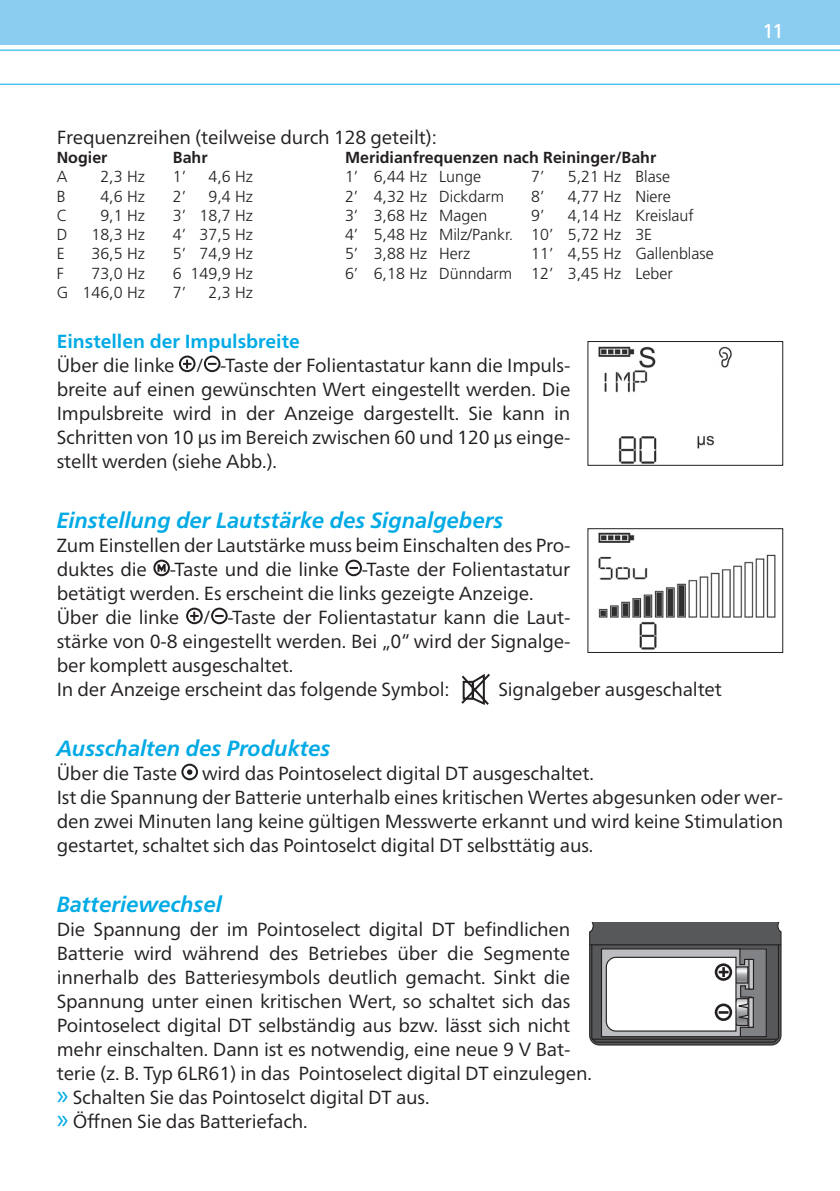
<style>
.page{position:relative;width:840px;height:1191px;background:#fff}
.page>*{position:absolute;margin:0;border:0;box-sizing:border-box;transform-origin:0 0}
.t1{font:italic 700 22px "Frutiger Neue LT Pro";color:#00aae5}
.t2{font:500 condensed 20px "Frutiger Neue LT Pro";color:#fff}
.t3{font:19px/24px "Frutiger Neue LT Pro";letter-spacing:-.01em;color:#231f20}
.t4{font:700 19px "Frutiger Neue LT Pro";color:#00aae5}
.t5{font:300 16px "Frutiger";color:#231f20}
.t6{font:700 16px "Frutiger";color:#231f20}
.s1{font-family:"Myriad Pro";font-size:28px;color:#00aae5}
</style>
<div class="page">
<hr style="left:0;top:84px;width:839px;height:1px;background:#00aae5">
<hr style="left:0;top:50px;width:839px;height:1px;background:#00aae5">
<div style="left:0;top:0;width:839px;height:44px;background:#8bcdf0"></div>
<div style="left:179px;top:355px;width:16px;height:17px;border:2px solid #231f20;border-radius:50%"></div>
<svg style="left:183px;top:359px;width:8px;height:9px"></svg>
<div style="left:204px;top:355px;width:16px;height:17px;border:2px solid #231f20;border-radius:50%"></div>
<svg style="left:208px;top:363px;width:8px;height:2px"></svg>
<div style="left:153px;top:559px;width:17px;height:17px;border:2px solid #231f20;border-radius:50%"></div>
<svg style="left:156px;top:563px;width:10px;height:11px"></svg>
<div style="left:345px;top:559px;width:17px;height:17px;border:2px solid #231f20;border-radius:50%"></div>
<svg style="left:349px;top:567px;width:9px;height:2px"></svg>
<div style="left:186px;top:607px;width:17px;height:17px;border:2px solid #231f20;border-radius:50%"></div>
<svg style="left:190px;top:611px;width:8px;height:9px"></svg>
<div style="left:211px;top:607px;width:16px;height:17px;border:2px solid #231f20;border-radius:50%"></div>
<svg style="left:215px;top:615px;width:8px;height:2px"></svg>
<svg style="left:461px;top:673px;width:29px;height:32px"></svg>
<div style="left:181px;top:763px;width:17px;height:17px;border:2px solid #231f20;border-radius:50%"></div>
<svg style="left:187px;top:769px;width:5px;height:6px"></svg>
<img style="left:598px;top:346px;width:134px;height:118px">
<div style="left:587px;top:341px;width:195px;height:125px;border:1px solid #231f20"></div>
<img style="left:598px;top:532px;width:178px;height:118px">
<div style="left:587px;top:528px;width:195px;height:125px;border:1px solid #231f20"></div>
<svg style="left:589px;top:922px;width:192px;height:123px"></svg>
<hr style="left:591px;top:1038px;width:185px;height:1px;background:#231f20">
<p class="t3" style="left:57px;top:125px;width:381px">Frequenzreihen (teilweise durch 128 geteilt):</p>
<p class="t6" style="left:57px;top:148px;width:52px">Nogier</p>
<p class="t6" style="left:173px;top:148px;width:36px">Bahr</p>
<p class="t6" style="left:345px;top:148px;width:312px">Meridianfrequenzen nach Reininger/Bahr</p>
<p class="t5" style="left:57px;top:168px;width:12px">A</p>
<p class="t5" style="left:100px;top:168px;width:46px">2,3 Hz</p>
<p class="t5" style="left:173px;top:168px;width:15px">1’</p>
<p class="t5" style="left:208px;top:168px;width:46px">4,6 Hz</p>
<p class="t5" style="left:345px;top:168px;width:137px">1’ 6,44 Hz Lunge</p>
<p class="t5" style="left:531px;top:168px;width:15px">7’</p>
<p class="t5" style="left:567px;top:168px;width:104px">5,21 Hz Blase</p>
<p class="t5" style="left:57px;top:187px;width:10px">B</p>
<p class="t5" style="left:100px;top:187px;width:46px">4,6 Hz</p>
<p class="t5" style="left:173px;top:187px;width:15px">2’</p>
<p class="t5" style="left:208px;top:187px;width:46px">9,4 Hz</p>
<p class="t5" style="left:345px;top:187px;width:160px">2’ 4,32 Hz Dickdarm</p>
<p class="t5" style="left:531px;top:187px;width:15px">8’</p>
<p class="t5" style="left:567px;top:187px;width:104px">4,77 Hz Niere</p>
<p class="t5" style="left:57px;top:206px;width:12px">C</p>
<p class="t5" style="left:100px;top:206px;width:46px">9,1 Hz</p>
<p class="t5" style="left:173px;top:206px;width:82px">3’ 18,7 Hz</p>
<p class="t5" style="left:345px;top:206px;width:144px">3’ 3,68 Hz Magen</p>
<p class="t5" style="left:531px;top:206px;width:15px">9’</p>
<p class="t5" style="left:567px;top:206px;width:127px">4,14 Hz Kreislauf</p>
<p class="t5" style="left:57px;top:225px;width:12px">D</p>
<p class="t5" style="left:91px;top:225px;width:55px">18,3 Hz</p>
<p class="t5" style="left:173px;top:225px;width:82px">4’ 37,5 Hz</p>
<p class="t5" style="left:345px;top:225px;width:308px">4’ 5,48 Hz Milz/Pankr. 10’ 5,72 Hz 3E</p>
<p class="t5" style="left:57px;top:245px;width:9px">E</p>
<p class="t5" style="left:91px;top:245px;width:55px">36,5 Hz</p>
<p class="t5" style="left:173px;top:245px;width:82px">5’ 74,9 Hz</p>
<p class="t5" style="left:345px;top:245px;width:127px">5’ 3,88 Hz Herz</p>
<p class="t5" style="left:531px;top:245px;width:184px">11’ 4,55 Hz Gallenblase</p>
<p class="t5" style="left:57px;top:264px;width:9px">F</p>
<p class="t5" style="left:91px;top:264px;width:55px">73,0 Hz</p>
<p class="t5" style="left:173px;top:264px;width:82px">6 149,9 Hz</p>
<p class="t5" style="left:345px;top:264px;width:329px">6’ 6,18 Hz Dünndarm 12’ 3,45 Hz Leber</p>
<p class="t5" style="left:57px;top:283px;width:89px">G 146,0 Hz</p>
<p class="t5" style="left:173px;top:283px;width:15px">7’</p>
<p class="t5" style="left:208px;top:283px;width:46px">2,3 Hz</p>
<p class="t4" style="left:57px;top:330px;width:244px">Einstellen der Impulsbreite</p>
<p class="t3" style="left:57px;top:353px;width:515px;text-align:justify">Über die linke / -Taste der Folientastatur kann die Impuls&shy;breite auf einen gewünschten Wert eingestellt werden. Die Impulsbreite wird in der Anzeige dargestellt. Sie kann in Schritten von 10 µs im Bereich zwischen 60 und 120 μs einge&shy;stellt werden (siehe Abb.).</p>
<p class="t1" style="left:57px;top:507px;width:448px">Einstellung der Lautstärke des Signalgebers</p>
<p class="t3" style="left:57px;top:533px;width:515px">Zum Einstellen der Lautstärke muss beim Einschalten des Pro&shy;duktes die -Taste und die linke -Taste der Folientastatur betätigt werden. Es erscheint die links gezeigte Anzeige.<br>Über die linke / -Taste der Folientastatur kann die Laut&shy;stärke von 0-8 eingestellt werden. Bei „0“ wird der Signalge&shy;ber komplett ausgeschaltet.<br>In der Anzeige erscheint das folgende Symbol:</p>
<p class="t3" style="left:498px;top:677px;width:225px">Signalgeber ausgeschaltet</p>
<p class="t2" style="left:762px;top:19px;width:22px">11</p>
<p class="t1" style="left:57px;top:735px;width:275px">Ausschalten des Produktes</p>
<p class="t3" style="left:57px;top:761px;width:122px">Über die Taste</p>
<p class="t3" style="left:57px;top:761px;width:727px;text-indent:145px">wird das Pointoselect digital DT ausgeschaltet.<br>Ist die Spannung der Batterie unterhalb eines kritischen Wertes abgesunken oder wer&shy;den zwei Minuten lang keine gültigen Messwerte erkannt und wird keine Stimulation gestartet, schaltet sich das Pointoselct digital DT selbsttätig aus.</p>
<p class="t1" style="left:57px;top:891px;width:167px">Batteriewechsel</p>
<p class="t3" style="left:57px;top:917px;width:536px">Die Spannung der im Pointoselect digital DT befindlichen Batterie wird während des Betriebes über die Segmente innerhalb des Batteriesymbols deutlich gemacht. Sinkt die Spannung unter einen kritischen Wert, so schaltet sich das Pointoselect digital DT selbständig aus bzw. lässt sich nicht mehr einschalten. Dann ist es notwendig, eine neue 9 V Bat&shy;terie (z. B. Typ 6LR61) in das Pointoselect digital DT einzulegen. <span class="s1">»</span> Schalten Sie das Pointoselct digital DT aus.<br><span class="s1">»</span> Öffnen Sie das Batteriefach.</p>
</div>
